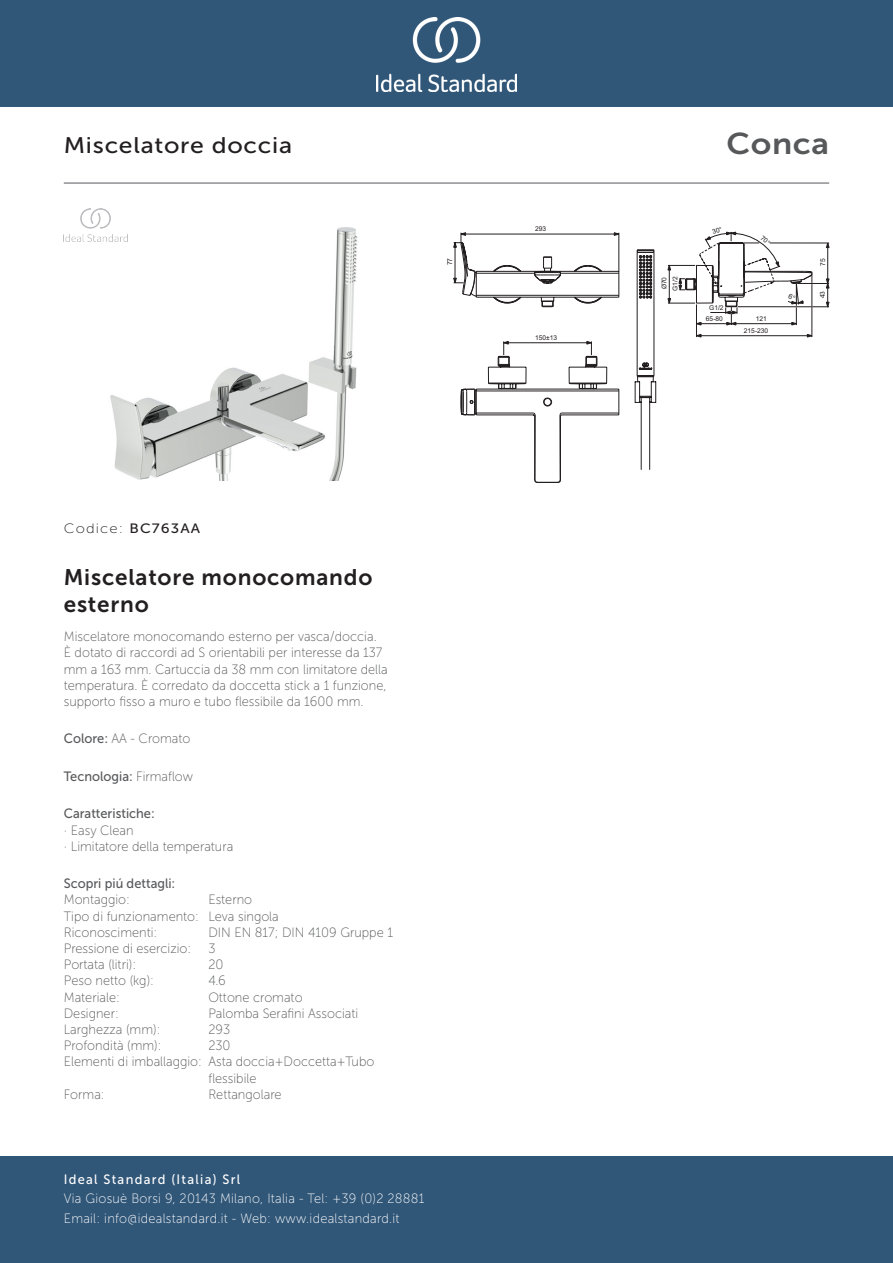
<style>
.page{position:relative;width:893px;height:1263px;background:#fff}
.page>*{position:absolute;margin:0;border:0;box-sizing:border-box;transform-origin:0 0}
._001_Produkttyp{font:30px "Museo Sans 700";letter-spacing:.02em;color:#57585a;scale:1.1 1}
.Article_Name{font:22.5px/27px "Museo Sans 700";letter-spacing:.035em;color:#231f20}
.t1{font:22.5px "Museo Sans 500";letter-spacing:.03em;color:#231f20;scale:1.1 1}
.Marketing_Descriptio{font:13.5px/16.2px "Museo Sans 100";color:#57585a;scale:.95 1}
.t2{font:13.5px/19.5px "Museo Sans 100";letter-spacing:.02em;color:#fff;scale:.95 1}
.Packaging_Elements{font:13.5px/16.2px "Museo Sans 100";color:#57585a;scale:.95 1}
.Features{font:13.5px/16.2px "Museo Sans 100";color:#57585a;scale:.95 1}
.Technology{font:13.5px "Museo Sans 500";color:#57585a;scale:.95 1}
.Accreditations{font:13.5px "Museo Sans 100";color:#57585a;scale:.95 1}
.Designer{font:13.5px "Museo Sans 100";color:#57585a;scale:.95 1}
.Operation_Type{font:13.5px "Museo Sans 100";color:#57585a;scale:.95 1}
.t3{font:13.5px "Museo Sans 500";letter-spacing:.1em;color:#fff;scale:.95 1}
.Material{font:13.5px "Museo Sans 100";color:#57585a;scale:.95 1}
.Operation_Pressure{font:13.5px "Museo Sans 100";color:#57585a;scale:.95 1}
.Depth__mm{font:13.5px "Museo Sans 100";color:#57585a;scale:.95 1}
.Shape{font:13.5px "Museo Sans 100";color:#57585a;scale:.95 1}
.Colour{font:13.5px "Museo Sans 100";color:#57585a;scale:.95 1}
.Mounting{font:13.5px "Museo Sans 100";color:#57585a;scale:.95 1}
.Flow_Rate__litre{font:13.5px "Museo Sans 100";color:#57585a;scale:.95 1}
.Net_Weight__kg{font:13.5px "Museo Sans 100";color:#57585a;scale:.95 1}
.Width__mm{font:13.5px "Museo Sans 100";color:#57585a;scale:.95 1}
.t4{font:13.5px "Museo Sans 100";letter-spacing:.075em;color:#231f20;scale:1.1 1}
.t5{font:6.6px/11.1px "Arial";color:#231f20}
.s1{font-family:"Museo Sans 500"}
.s2{font-family:"Museo Sans 100"}
</style>
<div class="page">
<div style="left:0;top:1157px;width:893px;height:106px;background:#305678"></div>
<div style="left:0;top:0;width:893px;height:107px;background:#305678"></div>
<img style="left:376px;top:18px;width:141px;height:73px">
<hr style="left:64px;top:183px;width:765px;height:1px;background:#57585a">
<img style="left:110px;top:227px;width:248px;height:253px">
<svg style="left:812px;top:242px;width:17px;height:95px"></svg>
<img style="left:65px;top:208px;width:63px;height:34px">
<svg style="left:453px;top:231px;width:359px;height:252px"></svg>
<p class="t1" style="left:64px;top:133px;width:209px">Miscelatore doccia</p>
<p class="_001_Produkttyp" style="left:726px;top:127px;width:95px">Conca</p>
<p class="t5" style="left:444px;top:265px;width:9px;rotate:-90deg">77</p>
<p class="t4" style="left:64px;top:521px;width:125px">Codice: <span class="s1">BC763AA</span></p>
<p class="Article_Name" style="left:64px;top:564px;width:310px">Miscelatore monocomando esterno</p>
<p class="Marketing_Descriptio" style="left:64px;top:629px;width:342px">Miscelatore monocomando esterno per vasca/doccia.<br>È dotato di raccordi ad S orientabili per interesse da 137 mm a 163 mm. Cartuccia da 38 mm con limitatore della temperatura. È corredato da doccetta stick a 1 funzione, supporto fisso a muro e tubo flessibile da 1600 mm.</p>
<p class="Colour" style="left:64px;top:732px;width:135px"><span class="s1">Colore:</span> AA - Cromato</p>
<p class="Technology" style="left:64px;top:769px;width:138px">Tecnologia: <span class="s2">Firmaflow</span></p>
<p class="Features" style="left:64px;top:806px;width:180px"><span class="s1">Caratteristiche:<br></span>· Easy Clean<br>· Limitatore della temperatura</p>
<p class="Technology" style="left:64px;top:876px;width:119px">Scopri piú dettagli:</p>
<p class="Mounting" style="left:64px;top:893px;width:71px">Montaggio:</p>
<p class="Mounting" style="left:208px;top:893px;width:48px">Esterno</p>
<p class="Operation_Type" style="left:64px;top:909px;width:228px">Tipo di funzionamento: Leva singola</p>
<p class="Accreditations" style="left:64px;top:925px;width:100px">Riconoscimenti:</p>
<p class="Accreditations" style="left:208px;top:925px;width:196px">DIN EN 817; DIN 4109 Gruppe 1</p>
<p class="Operation_Pressure" style="left:64px;top:941px;width:136px">Pressione di esercizio:</p>
<p class="Operation_Pressure" style="left:208px;top:941px;width:9px">3</p>
<p class="Flow_Rate__litre" style="left:64px;top:957px;width:78px">Portata (litri):</p>
<p class="Flow_Rate__litre" style="left:208px;top:957px;width:17px">20</p>
<p class="Net_Weight__kg" style="left:64px;top:974px;width:96px">Peso netto (kg):</p>
<p class="Net_Weight__kg" style="left:208px;top:974px;width:20px">4.6</p>
<p class="Material" style="left:64px;top:990px;width:61px">Materiale:</p>
<p class="Material" style="left:208px;top:990px;width:101px">Ottone cromato</p>
<p class="Designer" style="left:64px;top:1006px;width:59px">Designer:</p>
<p class="Designer" style="left:208px;top:1006px;width:159px">Palomba Serafini Associati</p>
<p class="Width__mm" style="left:64px;top:1022px;width:103px">Larghezza (mm):</p>
<p class="Width__mm" style="left:208px;top:1022px;width:25px">293</p>
<p class="Depth__mm" style="left:64px;top:1038px;width:104px">Profondità (mm):</p>
<p class="Depth__mm" style="left:208px;top:1038px;width:25px">230</p>
<p class="Packaging_Elements" style="left:208px;top:1054px;width:176px;text-indent:-145px">Elementi di imballaggio: Asta doccia+Doccetta+Tubo flessibile</p>
<p class="Shape" style="left:64px;top:1087px;width:45px">Forma:</p>
<p class="Shape" style="left:208px;top:1087px;width:79px">Rettangolare</p>
<p class="t3" style="left:64px;top:1172px;width:187px">Ideal Standard (Italia) Srl</p>
<p class="t2" style="left:64px;top:1189px;width:381px">Via Giosuè Borsi 9, 20143 Milano, Italia - Tel: +39 (0)2 28881<br>Email: info@idealstandard.it - Web: www.idealstandard.it</p>
<p class="t5" style="left:535px;top:223px;width:13px">293</p>
<p class="t5" style="left:535px;top:332px;width:24px">150±13</p>
<p class="t5" style="left:659px;top:291px;width:16px;rotate:-90deg">Ø70<br>G1/2</p>
<p class="t5" style="left:709px;top:302px;width:16px">G1/2</p>
<p class="t5" style="left:706px;top:313px;width:18px">65-80</p>
<p class="t5" style="left:756px;top:313px;width:13px">121</p>
<p class="t5" style="left:744px;top:325px;width:26px">215-230</p>
<p class="t5" style="left:817px;top:266px;width:9px;rotate:-90deg">75</p>
<p class="t5" style="left:817px;top:298px;width:9px;rotate:-90deg">43</p>
</div>
